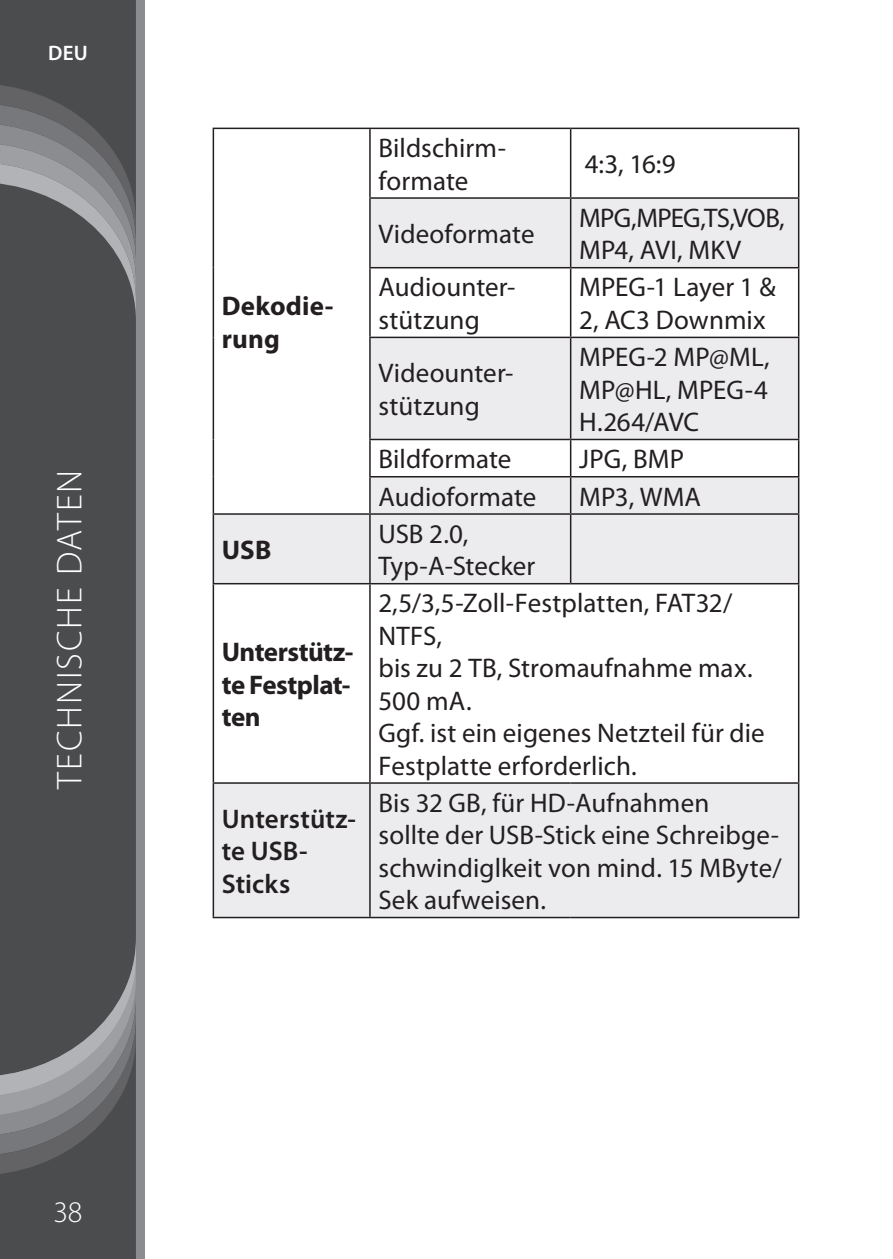
<style>
.page{position:relative;width:893px;height:1259px;background:#fff}
.page>*{position:absolute;margin:0;border:0;box-sizing:border-box;transform-origin:0 0}
.t1{font:300 36px "Myriad Pro";letter-spacing:.05em;color:#fff}
.t2{font:300 30px "Myriad Pro";color:#fff}
.t3{font:27px/32.4px "Myriad Pro";letter-spacing:.005em;color:#231f20}
.t4{font:700 27px/32.4px "Myriad Pro";letter-spacing:-.02em;color:#231f20;text-align:justify}
.t5{font:27px/32.4px "Myriad Pro";letter-spacing:-.025em;color:#231f20}
.t6{font:600 27px/32.4px "Myriad Pro";letter-spacing:.005em;color:#231f20}
.t7{font:700 27px/32.4px "Myriad Pro";letter-spacing:.01em;color:#231f20}
.t8{font:600 21px "Myriad Pro";color:#fff}
</style>
<div class="page">
<div style="left:0;top:0;width:145px;height:1259px;background:#8a8c8f"></div>
<div style="left:0;top:321px;width:136px;height:617px;background:#4b4c4d"></div>
<svg style="left:0;top:0;width:136px;height:321px;background:#5e5f60"></svg>
<svg style="left:0;top:938px;width:136px;height:321px;background:#5e5f61"></svg>
<svg style="left:214px;top:198px;width:584px;height:718px;fill:#ececee"></svg>
<svg style="left:214px;top:584px;width:584px;height:198px"></svg>
<hr style="left:213px;top:128px;width:157px;height:1px;background:#231f20">
<hr style="left:213px;top:129px;width:1px;height:69px;background:#231f20">
<hr style="left:213px;top:198px;width:1px;height:70px;background:#231f20">
<hr style="left:213px;top:268px;width:1px;height:69px;background:#231f20">
<hr style="left:213px;top:337px;width:1px;height:102px;background:#231f20">
<hr style="left:213px;top:439px;width:1px;height:38px;background:#231f20">
<hr style="left:213px;top:477px;width:1px;height:36px;background:#231f20">
<hr style="left:370px;top:128px;width:201px;height:1px;background:#231f20">
<hr style="left:369px;top:129px;width:2px;height:68px;background:#231f20">
<hr style="left:571px;top:128px;width:228px;height:1px;background:#231f20">
<hr style="left:570px;top:129px;width:1px;height:68px;background:#231f20">
<hr style="left:798px;top:129px;width:1px;height:68px;background:#231f20">
<hr style="left:369px;top:197px;width:202px;height:2px;background:#231f20">
<hr style="left:369px;top:199px;width:2px;height:68px;background:#231f20">
<hr style="left:571px;top:197px;width:228px;height:2px;background:#231f20">
<hr style="left:570px;top:199px;width:1px;height:68px;background:#231f20">
<hr style="left:798px;top:199px;width:1px;height:68px;background:#231f20">
<hr style="left:369px;top:267px;width:202px;height:1px;background:#231f20">
<hr style="left:369px;top:268px;width:2px;height:69px;background:#231f20">
<hr style="left:571px;top:267px;width:228px;height:1px;background:#231f20">
<hr style="left:570px;top:268px;width:1px;height:69px;background:#231f20">
<hr style="left:798px;top:268px;width:1px;height:69px;background:#231f20">
<hr style="left:369px;top:337px;width:202px;height:1px;background:#231f20">
<hr style="left:369px;top:338px;width:2px;height:101px;background:#231f20">
<hr style="left:571px;top:337px;width:228px;height:1px;background:#231f20">
<hr style="left:570px;top:338px;width:1px;height:101px;background:#231f20">
<hr style="left:798px;top:338px;width:1px;height:101px;background:#231f20">
<hr style="left:369px;top:439px;width:202px;height:1px;background:#231f20">
<hr style="left:369px;top:440px;width:2px;height:36px;background:#231f20">
<hr style="left:571px;top:439px;width:228px;height:1px;background:#231f20">
<hr style="left:570px;top:440px;width:1px;height:36px;background:#231f20">
<hr style="left:798px;top:440px;width:1px;height:36px;background:#231f20">
<hr style="left:369px;top:476px;width:202px;height:1px;background:#231f20">
<hr style="left:369px;top:477px;width:2px;height:36px;background:#231f20">
<hr style="left:571px;top:476px;width:228px;height:1px;background:#231f20">
<hr style="left:570px;top:477px;width:1px;height:36px;background:#231f20">
<hr style="left:798px;top:477px;width:1px;height:36px;background:#231f20">
<hr style="left:213px;top:513px;width:157px;height:2px;background:#231f20">
<hr style="left:213px;top:515px;width:1px;height:68px;background:#231f20">
<hr style="left:370px;top:513px;width:201px;height:2px;background:#231f20">
<hr style="left:369px;top:515px;width:2px;height:68px;background:#231f20">
<hr style="left:571px;top:513px;width:228px;height:2px;background:#231f20">
<hr style="left:570px;top:515px;width:1px;height:68px;background:#231f20">
<hr style="left:798px;top:515px;width:1px;height:68px;background:#231f20">
<hr style="left:213px;top:583px;width:157px;height:1px;background:#231f20">
<hr style="left:213px;top:584px;width:1px;height:198px;background:#231f20">
<hr style="left:370px;top:583px;width:201px;height:1px;background:#231f20">
<hr style="left:369px;top:584px;width:2px;height:198px;background:#231f20">
<hr style="left:571px;top:583px;width:228px;height:1px;background:#231f20">
<hr style="left:798px;top:584px;width:1px;height:198px;background:#231f20">
<hr style="left:213px;top:782px;width:157px;height:2px;background:#231f20">
<hr style="left:213px;top:784px;width:1px;height:132px;background:#231f20">
<hr style="left:370px;top:782px;width:201px;height:2px;background:#231f20">
<hr style="left:369px;top:784px;width:2px;height:132px;background:#231f20">
<hr style="left:571px;top:782px;width:228px;height:2px;background:#231f20">
<hr style="left:798px;top:784px;width:1px;height:132px;background:#231f20">
<hr style="left:213px;top:916px;width:157px;height:2px;background:#231f20">
<hr style="left:370px;top:916px;width:201px;height:2px;background:#231f20">
<hr style="left:571px;top:916px;width:228px;height:2px;background:#231f20">
<p class="t8" style="left:48px;top:39px;width:41px">DEU</p>
<h1 class="t1" style="left:50px;top:789px;width:321px;rotate:-90deg">TECHNISCHE DATEN</h1>
<p class="t2" style="left:53px;top:1195px;width:30px">38</p>
<p class="t7" style="left:222px;top:289px;width:113px">Dekodie&shy;rung</p>
<p class="t4" style="left:222px;top:533px;width:51px">USB</p>
<p class="t4" style="left:222px;top:635px;width:133px">Unterstütz&shy;te Festplat&shy;ten</p>
<p class="t6" style="left:222px;top:802px;width:135px">Unterstütz&shy;te USB-<br>Sticks</p>
<p class="t3" style="left:378px;top:131px;width:129px">Bildschirm&shy;formate</p>
<p class="t3" style="left:378px;top:217px;width:158px">Videoformate</p>
<p class="t3" style="left:585px;top:148px;width:92px">4:3, 16:9</p>
<p class="t5" style="left:579px;top:201px;width:207px">MPG,MPEG,TS,VOB,<br>MP4, AVI, MKV</p>
<p class="t3" style="left:378px;top:271px;width:138px">Audiounter&shy;stützung</p>
<p class="t3" style="left:579px;top:271px;width:198px">MPEG-1 Layer 1 &amp;<br>2, AC3 Downmix</p>
<p class="t3" style="left:378px;top:357px;width:136px">Videounter&shy;stützung</p>
<p class="t3" style="left:579px;top:340px;width:192px;text-align:justify">MPEG-2 MP@ML, MP@HL, MPEG-4<br>H.264/AVC</p>
<p class="t3" style="left:378px;top:442px;width:135px">Bildformate</p>
<p class="t3" style="left:579px;top:442px;width:106px">JPG, BMP</p>
<p class="t3" style="left:378px;top:480px;width:159px">Audioformate</p>
<p class="t3" style="left:579px;top:480px;width:123px">MP3, WMA</p>
<p class="t3" style="left:378px;top:517px;width:158px">USB 2.0,<br>Typ-A-Stecker</p>
<p class="t3" style="left:378px;top:587px;width:388px">2,5/3,5-Zoll-Festplatten, FAT32/<br>NTFS,<br>bis zu 2 TB, Stromaufnahme max.<br>500 mA.<br>Ggf. ist ein eigenes Netzteil für die<br>Festplatte erforderlich.</p>
<p class="t3" style="left:378px;top:786px;width:405px">Bis 32 GB, für HD-Aufnahmen<br>sollte der USB-Stick eine Schreibge&shy;schwindiglkeit von mind. 15 MByte/<br>Sek aufweisen.</p>
</div>
